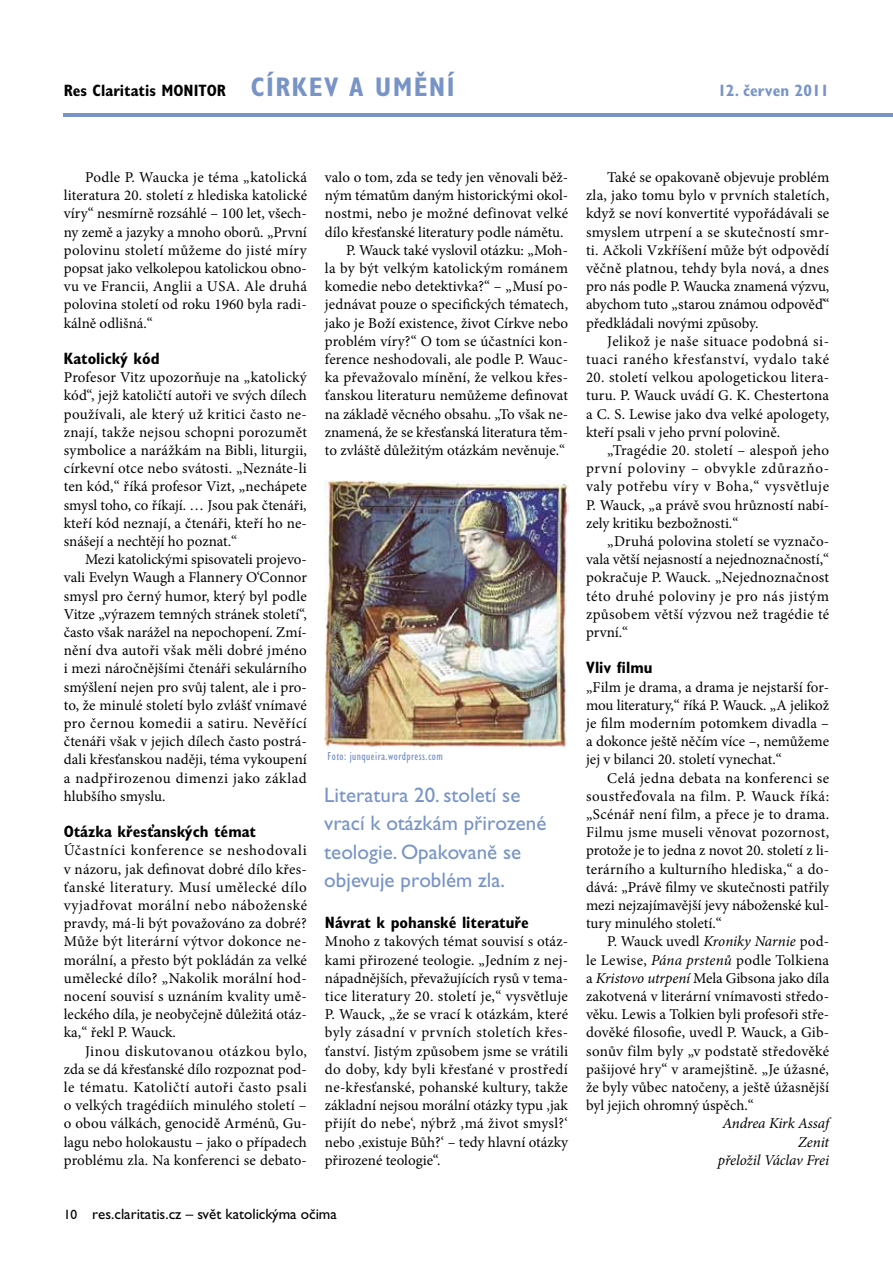
<style>
.page{position:relative;width:893px;height:1263px;background:#fff}
.page>*{position:absolute;margin:0;border:0;box-sizing:border-box;transform-origin:0 0}
.t1{font:700 condensed 27px "Gill Sans Std";color:#7894c7}
.t2{font:21px/28.5px "Gill Sans Std";color:#7894c7}
.t3{font:700 condensed 16.5px "Gill Sans Std";color:#000}
.t4{font:700 condensed 16.5px "Gill Sans Std";color:#7894c7}
.t5{font:15px/18.1px "Minion Pro";letter-spacing:.005em;color:#000;text-align:justify}
.t6{font:15px/18.1px "Minion Pro";letter-spacing:.035em;color:#000;text-align:right}
.t7{font:15px "Gill Sans Std";color:#000}
.t8{font:italic 15px/18.1px "Minion Pro";letter-spacing:-.01em;color:#000;text-align:right}
.t9{font:condensed 12px "Gill Sans Std";letter-spacing:.035em;color:#7894c7}
.s1{font-size:27px;color:#7894c7}
.s2{font-size:13.5px}
.s3{font-style:italic}
</style>
<div class="page">
<hr style="left:64px;top:113px;width:829px;height:4px;background:#7894c7">
<img style="left:324px;top:480px;width:244px;height:270px">
<p class="t3" style="left:64px;top:81px;width:228px">Res Claritatis MONITOR <span class="s1">církev</span></p>
<h1 class="t1" style="left:349px;top:71px;width:106px">a umění</h1>
<p class="t4" style="left:718px;top:81px;width:113px">12. červen 2011</p>
<p class="t5" style="left:64px;top:168px;width:245px;text-indent:21px">Podle P. Waucka je téma „katolická literatura 20. století z hlediska katolické víry“ nesmírně rozsáhlé – 100 let, všech&shy;ny země a jazyky a mnoho oborů. „První polovinu století můžeme do jisté míry popsat jako velkolepou katolickou obno&shy;vu ve Francii, Anglii a USA. Ale druhá polovina století od roku 1960 byla radi&shy;kálně odlišná.“</p>
<p class="t3" style="left:64px;top:349px;width:97px">Katolický kód</p>
<p class="t5" style="left:64px;top:368px;width:245px">Profesor Vitz upozorňuje na „katolický kód“, jejž katoličtí autoři ve svých dílech používali, ale který už kritici často ne&shy;znají, takže nejsou schopni porozumět symbolice a narážkám na Bibli, liturgii, církevní otce nebo svátosti. „Neznáte-li ten kód,“ říká profesor Vizt, „nechápete smysl toho, co říkají. … Jsou pak čtenáři, kteří kód neznají, a čtenáři, kteří ho ne&shy;snášejí a nechtějí ho poznat.“</p>
<p class="t5" style="left:64px;top:550px;width:245px;text-indent:21px">Mezi katolickými spisovateli projevo&shy;vali Evelyn Waugh a Flannery O‘Connor smysl pro černý humor, který byl podle Vitze „výrazem temných stránek století“, často však narážel na nepochopení. Zmí&shy;nění dva autoři však měli dobré jméno i mezi náročnějšími čtenáři sekulárního smýšlení nejen pro svůj talent, ale i pro&shy;to, že minulé století bylo zvlášť vnímavé pro černou komedii a satiru. Nevěřící čtenáři však v jejich dílech často postrá&shy;dali křesťanskou naději, téma vykoupení a nadpřirozenou dimenzi jako základ hlubšího smyslu.</p>
<p class="t3" style="left:64px;top:822px;width:194px">Otázka křesťanských témat</p>
<p class="t5" style="left:64px;top:842px;width:245px">Účastníci konference se neshodovali v názoru, jak definovat dobré dílo křes&shy;ťanské literatury. Musí umělecké dílo vyjadřovat morální nebo náboženské pravdy, má-li být považováno za dobré?<br>Může být literární výtvor dokonce ne&shy;morální, a přesto být pokládán za velké umělecké dílo? „Nakolik morální hod&shy;nocení souvisí s uznáním kvality umě&shy;leckého díla, je neobyčejně důležitá otáz&shy;ka,“ řekl P. Wauck.</p>
<p class="t5" style="left:64px;top:1042px;width:245px;text-indent:21px">Jinou diskutovanou otázkou bylo, zda se dá křesťanské dílo rozpoznat pod&shy;le tématu. Katoličtí autoři často psali o velkých tragédiích minulého století – o obou válkách, genocidě Arménů, Gu&shy;lagu nebo holokaustu – jako o případech problému zla. Na konferenci se debato-</p>
<p class="t5" style="left:325px;top:168px;width:245px">valo o tom, zda se tedy jen věnovali běž-</p>
<p class="t5" style="left:325px;top:186px;width:245px">ným tématům daným historickými okol-</p>
<p class="t5" style="left:325px;top:205px;width:245px">nostmi, nebo je možné definovat velké</p>
<p class="t5" style="left:325px;top:223px;width:240px">dílo křesťanské literatury podle námětu.</p>
<p class="t5" style="left:346px;top:241px;width:223px">P. Wauck také vyslovil otázku: „Moh-</p>
<p class="t5" style="left:325px;top:259px;width:245px">la by být velkým katolickým románem</p>
<p class="t5" style="left:325px;top:277px;width:245px">komedie nebo detektivka?“ – „Musí po-</p>
<p class="t5" style="left:325px;top:296px;width:245px">jednávat pouze o specifických tématech,</p>
<p class="t5" style="left:325px;top:314px;width:245px">jako je Boží existence, život Církve nebo</p>
<p class="t5" style="left:325px;top:332px;width:245px">problém víry?“ O tom se účastníci kon-</p>
<p class="t5" style="left:325px;top:350px;width:245px">ference neshodovali, ale podle P. Wauc-</p>
<p class="t5" style="left:325px;top:368px;width:245px">ka převažovalo mínění, že velkou křes-</p>
<p class="t5" style="left:325px;top:386px;width:244px">ťanskou literaturu nemůžeme definovat</p>
<p class="t5" style="left:325px;top:405px;width:245px">na základě věcného obsahu. „To však ne-</p>
<p class="t5" style="left:325px;top:423px;width:245px">znamená, že se křesťanská literatura těm-</p>
<p class="t5" style="left:325px;top:441px;width:242px">to zvláště důležitým otázkám nevěnuje.“</p>
<p class="t9" style="left:327px;top:750px;width:117px">Foto: junqueira.wordpress.com</p>
<h2 class="t2" style="left:324px;top:781px;width:224px">Literatura 20. století se vrací k otázkám přirozené teologie. Opakovaně se objevuje problém zla.</h2>
<p class="t3" style="left:325px;top:913px;width:205px">Návrat k pohanské literatuře</p>
<p class="t5" style="left:325px;top:933px;width:245px">Mnoho z takových témat souvisí s otáz&shy;kami přirozené teologie. „Jedním z nej&shy;nápadnějších, převažujících rysů v tema&shy;tice literatury 20. století je,“ vysvětluje P. Wauck, „že se vrací k otázkám, které byly zásadní v prvních stoletích křes&shy;ťanství. Jistým způsobem jsme se vrátili do doby, kdy byli křesťané v prostředí ne-křesťanské, pohanské kultury, takže základní nejsou morální otázky typu ‚jak přijít do nebe‘, nýbrž ‚má život smysl?‘ nebo ‚existuje Bůh?‘ – tedy hlavní otázky přirozené teologie“.</p>
<p class="t7" style="left:64px;top:1206px;width:275px"><span class="s2">10</span> res.claritatis.cz – svět katolickýma očima</p>
<p class="t5" style="left:586px;top:168px;width:245px;text-indent:21px">Také se opakovaně objevuje problém zla, jako tomu bylo v prvních staletích, když se noví konvertité vypořádávali se smyslem utrpení a se skutečností smr&shy;ti. Ačkoli Vzkříšení může být odpovědí věčně platnou, tehdy byla nová, a dnes pro nás podle P. Waucka znamená výzvu, abychom tuto „starou známou odpověď“ předkládali novými způsoby.</p>
<p class="t6" style="left:586px;top:332px;width:244px">Jelikož je naše situace podobná si&shy;tuaci raného křesťanství, vydalo také</p>
<p class="t5" style="left:586px;top:368px;width:245px">20. století velkou apologetickou litera&shy;turu. P. Wauck uvádí G. K. Chestertona a C. S. Lewise jako dva velké apologety, kteří psali v jeho první polovině.</p>
<p class="t5" style="left:586px;top:441px;width:245px;text-indent:21px">„Tragédie 20. století – alespoň jeho první poloviny – obvykle zdůrazňo&shy;valy potřebu víry v Boha,“ vysvětluje P. Wauck, „a právě svou hrůzností nabí&shy;zely kritiku bezbožnosti.“</p>
<p class="t5" style="left:586px;top:532px;width:245px;text-indent:21px">„Druhá polovina století se vyznačo&shy;vala větší nejasností a nejednoznačností,“ pokračuje P. Wauck. „Nejednoznačnost této druhé poloviny je pro nás jistým způsobem větší výzvou než tragédie té první.“</p>
<p class="t3" style="left:586px;top:658px;width:68px">Vliv filmu</p>
<p class="t5" style="left:586px;top:678px;width:245px">„Film je drama, a drama je nejstarší for&shy;mou literatury,“ říká P. Wauck. „A jelikož je film moderním potomkem divadla – a dokonce ještě něčím více –, nemůžeme jej v bilanci 20. století vynechat.“</p>
<p class="t5" style="left:586px;top:769px;width:245px;text-indent:21px">Celá jedna debata na konferenci se soustřeďovala na film. P. Wauck říká: „Scénář není film, a přece je to drama.<br>Filmu jsme museli věnovat pozornost, protože je to jedna z novot 20. století z li&shy;terárního a kulturního hlediska,“ a do&shy;dává: „Právě filmy ve skutečnosti patřily mezi nejzajímavější jevy náboženské kul&shy;tury minulého století.“</p>
<p class="t5" style="left:586px;top:932px;width:245px;text-indent:21px">P. Wauck uvedl <span class="s3">Kroniky Narnie</span> pod&shy;le Lewise, <span class="s3">Pána prstenů</span> podle Tolkiena a <span class="s3">Kristovo utrpení</span> Mela Gibsona jako díla zakotvená v literární vnímavosti středo&shy;věku. Lewis a Tolkien byli profesoři stře&shy;dověké filosofie, uvedl P. Wauck, a Gib&shy;sonův film byly „v podstatě středověké pašijové hry“ v aramejštině. „Je úžasné, že byly vůbec natočeny, a ještě úžasnější byl jejich ohromný úspěch.“</p>
<p class="t8" style="left:718px;top:1114px;width:113px">Andrea Kirk Assaf<br>Zenit<br>přeložil Václav Frei</p>
</div>
